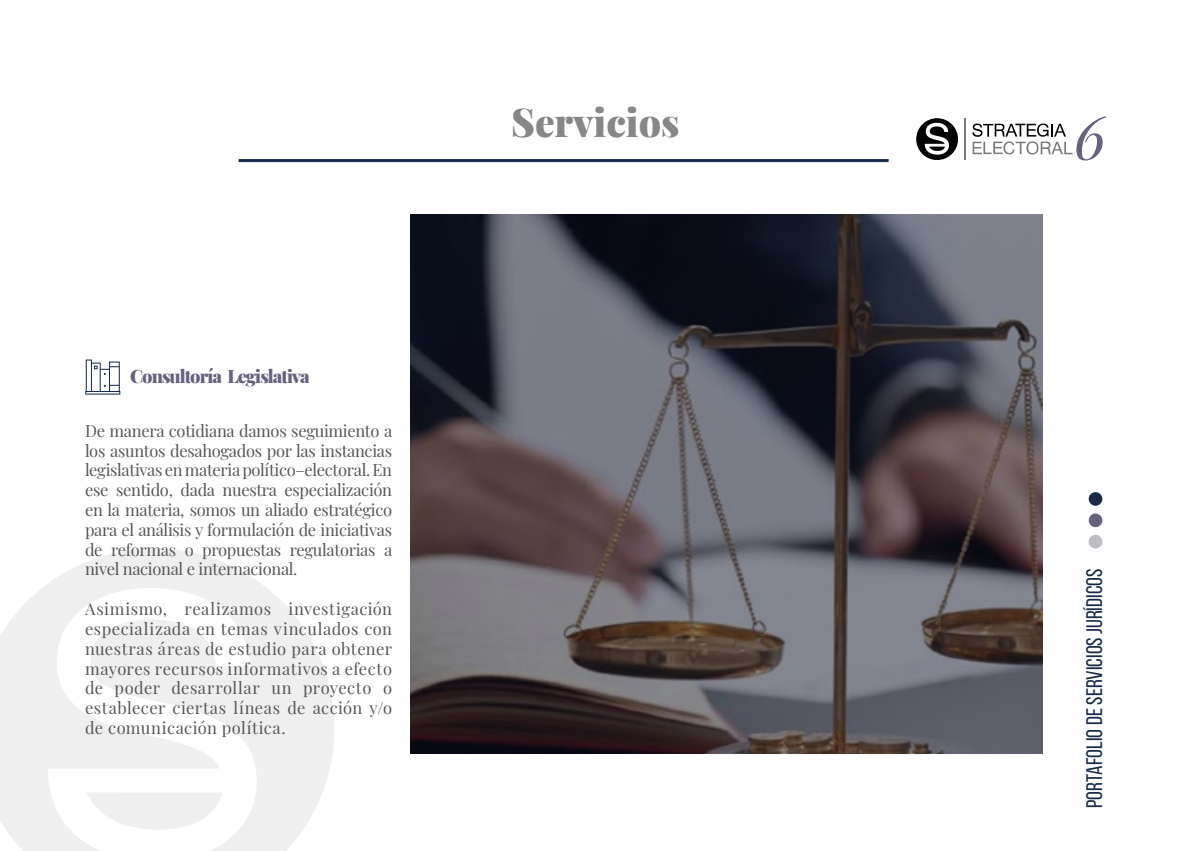
<style>
.page{position:relative;width:1191px;height:851px;background:#fff}
.page>*{position:absolute;margin:0;border:0;box-sizing:border-box;transform-origin:0 0}
.t1{font:italic 60px "Playfair Display";color:#66617d}
.t2{font:900 39px "Playfair Display";color:#878787}
.t3{font:22.5px "Bebas Neue";color:#1a2b4a}
.t4{font:900 18px "Playfair Display";letter-spacing:-.05em;color:#66617d}
.t5{font:16.5px/19.8px "Playfair Display";letter-spacing:-.005em;color:#575756;text-align:justify}
</style>
<div class="page">
<svg style="left:0;top:549px;width:334px;height:301px;fill:#efeff0"></svg>
<svg style="left:410px;top:215px;width:632px;height:538px;background:#524e55"></svg>
<hr style="left:238px;top:159px;width:650px;height:3px;background:#1a2b4a">
<div style="left:1088px;top:492px;width:14px;height:13px;background:#1a2b4a;border-radius:50%"></div>
<div style="left:1088px;top:513px;width:14px;height:14px;background:#66617d;border-radius:50%"></div>
<div style="left:1088px;top:535px;width:14px;height:13px;background:#bdbdc4;border-radius:50%"></div>
<svg style="left:85px;top:359px;width:35px;height:35px"></svg>
<hr style="left:964px;top:118px;width:2px;height:42px;background:#7a7878">
<svg style="left:916px;top:118px;width:42px;height:42px"></svg>
<svg style="left:972px;top:123px;width:100px;height:31px"></svg>
<p class="t4" style="left:130px;top:361px;width:181px">Consultoría Legislativa</p>
<p class="t5" style="left:85px;top:419px;width:309px">De manera cotidiana damos seguimiento a los asuntos desahogados por las instancias legislativas en materia político–electoral. En ese sentido, dada nuestra especialización en la materia, somos un aliado estratégico para el análisis y formulación de iniciativas de reformas o propuestas regulatorias a nivel nacional e internacional.</p>
<p class="t5" style="left:85px;top:597px;width:308px">Asimismo, realizamos investigación especializada en temas vinculados con nuestras áreas de estudio para obtener mayores recursos informativos a efecto de poder desarrollar un proyecto o establecer ciertas líneas de acción y/o de comunicación política.</p>
<h2 class="t2" style="left:511px;top:92px;width:170px">Servicios</h2>
<h1 class="t1" style="left:1074px;top:90px;width:33px">6</h1>
<h3 class="t3" style="left:1082px;top:807px;width:241px;rotate:-90deg">Portafolio de Servicios jurídicos</h3>
</div>
